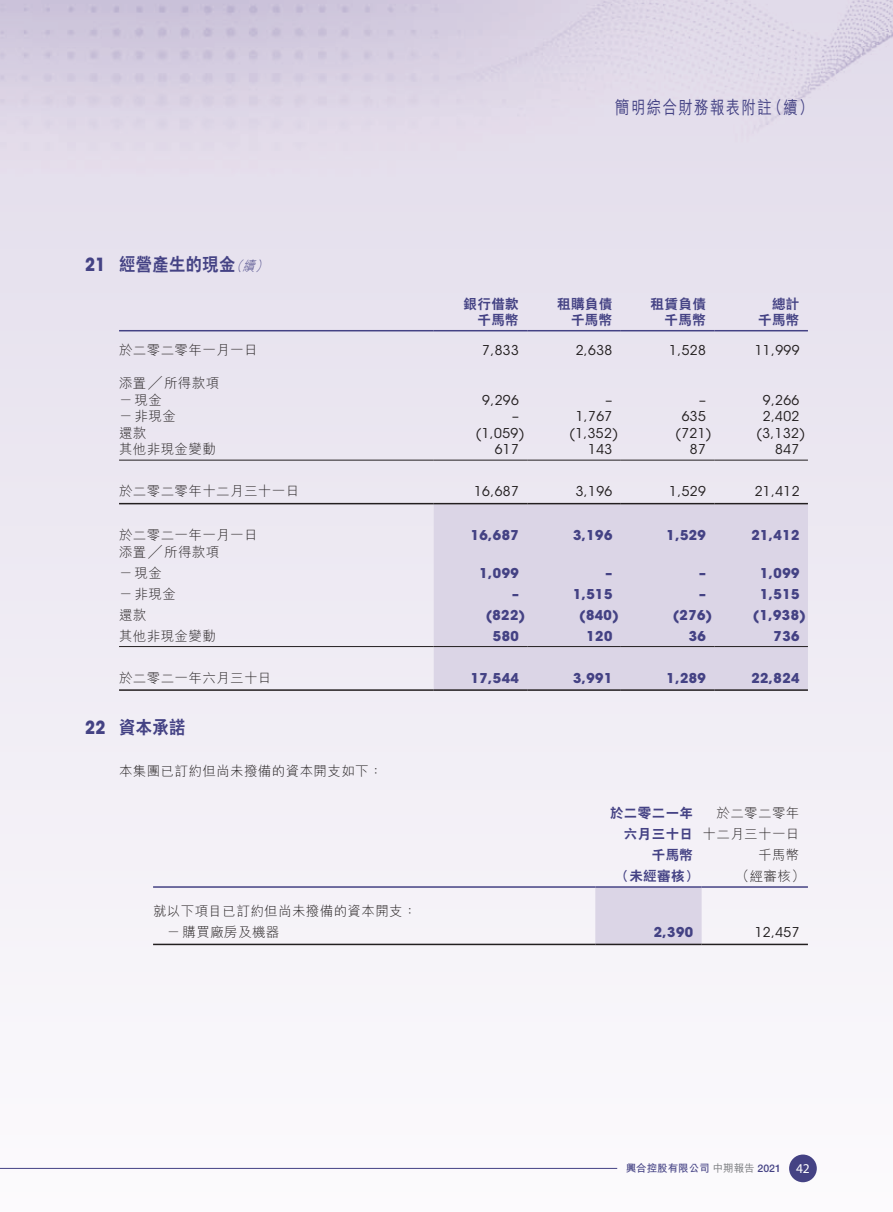
<style>
.page{position:relative;width:893px;height:1212px;background:#fff}
.page>*{position:absolute;margin:0;border:0;box-sizing:border-box;transform-origin:0 0}
.t1{font:800 18px "C Hei 2 HK";letter-spacing:.03em;color:#444284;scale:.9 1}
.t2{font:500 18px "M Hei HK";letter-spacing:.095em;color:#444284;scale:.8 1}
.t3{font:300 13.5px/21px "M Hei HK";letter-spacing:.03em;color:#231f20}
.t4{font:13.5px "ITC Avant Garde Std";letter-spacing:.03em;color:#231f20}
.t5{font:700 13.5px "ITC Avant Garde Std";letter-spacing:.03em;color:#444284}
.t6{font:800 13.5px/21px "C Hei 2 HK";letter-spacing:.03em;color:#444284;text-align:right}
.t7{font:700 10.5px "M Hei HK";color:#444284}
.s1{font-family:"ITC Avant Garde Std";font-weight:700}
.s2{font-family:"M Hei HK";font-weight:300;font-style:italic;font-size:13.5px}
.s3{font-weight:500;color:#76787b}
.s4{font-family:"Helvetica Neue LT Std";font-weight:500}
.s5{font-family:"Myriad Pro";font-weight:400;font-size:13.5px;color:#fff}
</style>
<div class="page">
<div style="left:434px;top:504px;width:374px;height:185px;background:#dbd5e6"></div>
<hr style="left:119px;top:330px;width:315px;height:1px;background:#444284">
<hr style="left:434px;top:330px;width:93px;height:1px;background:#444284">
<hr style="left:527px;top:330px;width:94px;height:1px;background:#444284">
<hr style="left:621px;top:330px;width:93px;height:1px;background:#444284">
<hr style="left:714px;top:330px;width:94px;height:1px;background:#444284">
<hr style="left:119px;top:460px;width:315px;height:1px;background:#231f20">
<hr style="left:434px;top:460px;width:93px;height:1px;background:#231f20">
<hr style="left:527px;top:460px;width:94px;height:1px;background:#231f20">
<hr style="left:621px;top:460px;width:93px;height:1px;background:#231f20">
<hr style="left:714px;top:460px;width:94px;height:1px;background:#231f20">
<hr style="left:119px;top:503px;width:315px;height:1px;background:#231f20">
<hr style="left:434px;top:503px;width:93px;height:1px;background:#231f20">
<hr style="left:527px;top:503px;width:94px;height:1px;background:#231f20">
<hr style="left:621px;top:503px;width:93px;height:1px;background:#231f20">
<hr style="left:714px;top:503px;width:94px;height:1px;background:#231f20">
<hr style="left:119px;top:646px;width:315px;height:1px;background:#231f20">
<hr style="left:434px;top:646px;width:93px;height:1px;background:#231f20">
<hr style="left:527px;top:646px;width:94px;height:1px;background:#231f20">
<hr style="left:621px;top:646px;width:93px;height:1px;background:#231f20">
<hr style="left:714px;top:646px;width:94px;height:1px;background:#231f20">
<hr style="left:119px;top:689px;width:315px;height:2px;background:#231f20">
<hr style="left:434px;top:689px;width:93px;height:2px;background:#231f20">
<hr style="left:527px;top:689px;width:94px;height:2px;background:#231f20">
<hr style="left:621px;top:689px;width:93px;height:2px;background:#231f20">
<hr style="left:714px;top:689px;width:94px;height:2px;background:#231f20">
<div style="left:595px;top:888px;width:107px;height:56px;background:#dbd5e6"></div>
<hr style="left:153px;top:886px;width:442px;height:2px;background:#444284">
<hr style="left:595px;top:886px;width:107px;height:2px;background:#444284">
<hr style="left:702px;top:886px;width:106px;height:2px;background:#444284">
<hr style="left:153px;top:944px;width:442px;height:1px;background:#231f20">
<hr style="left:595px;top:944px;width:107px;height:1px;background:#231f20">
<hr style="left:702px;top:944px;width:106px;height:1px;background:#231f20">
<hr style="left:0;top:1168px;width:617px;height:1px;background:#444284">
<div style="left:789px;top:1154px;width:28px;height:28px;background:#444284;border-radius:50%"></div>
<h1 class="t1" style="left:85px;top:252px;width:208px"><span class="s1">21</span> 經營產生的現金<span class="s2">（續）</span></h1>
<h1 class="t2" style="left:615px;top:94px;width:249px">簡明綜合財務報表附註（續）</h1>
<p class="t6" style="left:463px;top:293px;width:57px">銀行借款</p>
<p class="t6" style="left:557px;top:293px;width:57px">租購負債</p>
<p class="t6" style="left:651px;top:293px;width:57px">租賃負債</p>
<p class="t6" style="left:772px;top:293px;width:29px">總計</p>
<p class="t6" style="left:477px;top:310px;width:43px">千馬幣</p>
<p class="t6" style="left:571px;top:310px;width:43px">千馬幣</p>
<p class="t6" style="left:664px;top:310px;width:43px">千馬幣</p>
<p class="t6" style="left:758px;top:310px;width:43px">千馬幣</p>
<p class="t3" style="left:119px;top:340px;width:140px">於二零二零年一月一日</p>
<p class="t4" style="left:482px;top:342px;width:38px">7,833</p>
<p class="t4" style="left:576px;top:342px;width:38px">2,638</p>
<p class="t4" style="left:669px;top:342px;width:38px">1,528</p>
<p class="t4" style="left:755px;top:342px;width:46px">11,999</p>
<p class="t3" style="left:119px;top:375px;width:102px;line-height:16.5px">添置╱所得款項－現金</p>
<p class="t4" style="left:482px;top:392px;width:38px">9,296</p>
<p class="t4" style="left:606px;top:392px;width:8px">–</p>
<p class="t4" style="left:699px;top:392px;width:8px">–</p>
<p class="t4" style="left:763px;top:392px;width:38px">9,266</p>
<p class="t3" style="left:119px;top:406px;width:58px">－非現金</p>
<p class="t4" style="left:512px;top:408px;width:8px">–</p>
<p class="t4" style="left:576px;top:408px;width:38px">1,767</p>
<p class="t4" style="left:682px;top:408px;width:26px">635</p>
<p class="t4" style="left:763px;top:408px;width:38px">2,402</p>
<p class="t3" style="left:119px;top:422px;width:29px">還款</p>
<p class="t4" style="left:475px;top:425px;width:51px">(1,059)</p>
<p class="t4" style="left:569px;top:425px;width:51px">(1,352)</p>
<p class="t4" style="left:675px;top:425px;width:38px">(721)</p>
<p class="t4" style="left:756px;top:425px;width:51px">(3,132)</p>
<p class="t3" style="left:119px;top:439px;width:98px">其他非現金變動</p>
<p class="t4" style="left:495px;top:441px;width:26px">617</p>
<p class="t4" style="left:588px;top:441px;width:26px">143</p>
<p class="t4" style="left:690px;top:441px;width:17px">87</p>
<p class="t4" style="left:775px;top:441px;width:26px">847</p>
<p class="t3" style="left:119px;top:481px;width:182px">於二零二零年十二月三十一日</p>
<p class="t4" style="left:474px;top:483px;width:46px">16,687</p>
<p class="t4" style="left:576px;top:483px;width:38px">3,196</p>
<p class="t4" style="left:669px;top:483px;width:38px">1,529</p>
<p class="t4" style="left:755px;top:483px;width:46px">21,412</p>
<p class="t3" style="left:119px;top:524px;width:140px">於二零二一年一月一日</p>
<p class="t5" style="left:471px;top:526px;width:50px">16,687</p>
<p class="t5" style="left:573px;top:526px;width:41px">3,196</p>
<p class="t5" style="left:667px;top:526px;width:41px">1,529</p>
<p class="t5" style="left:751px;top:526px;width:50px">21,412</p>
<p class="t3" style="left:119px;top:541px;width:102px">添置╱所得款項－現金</p>
<p class="t5" style="left:479px;top:564px;width:41px">1,099</p>
<p class="t5" style="left:606px;top:564px;width:8px">–</p>
<p class="t5" style="left:699px;top:564px;width:8px">–</p>
<p class="t5" style="left:760px;top:564px;width:41px">1,099</p>
<p class="t3" style="left:119px;top:583px;width:58px">－非現金</p>
<p class="t5" style="left:512px;top:585px;width:8px">–</p>
<p class="t5" style="left:573px;top:585px;width:41px">1,515</p>
<p class="t5" style="left:699px;top:585px;width:8px">–</p>
<p class="t5" style="left:760px;top:585px;width:41px">1,515</p>
<p class="t3" style="left:119px;top:604px;width:29px">還款</p>
<p class="t5" style="left:486px;top:606px;width:41px">(822)</p>
<p class="t5" style="left:579px;top:606px;width:41px">(840)</p>
<p class="t5" style="left:673px;top:606px;width:41px">(276)</p>
<p class="t5" style="left:753px;top:606px;width:54px">(1,938)</p>
<p class="t3" style="left:119px;top:625px;width:98px">其他非現金變動</p>
<p class="t5" style="left:493px;top:627px;width:27px">580</p>
<p class="t5" style="left:586px;top:627px;width:27px">120</p>
<p class="t5" style="left:689px;top:627px;width:19px">36</p>
<p class="t5" style="left:774px;top:627px;width:27px">736</p>
<p class="t3" style="left:119px;top:667px;width:154px">於二零二一年六月三十日</p>
<p class="t5" style="left:471px;top:669px;width:50px">17,544</p>
<p class="t5" style="left:573px;top:669px;width:41px">3,991</p>
<p class="t5" style="left:667px;top:669px;width:41px">1,289</p>
<p class="t5" style="left:751px;top:669px;width:50px">22,824</p>
<h1 class="t1" style="left:85px;top:715px;width:113px"><span class="s1">22</span> 資本承諾</h1>
<p class="t3" style="left:119px;top:760px;width:265px">本集團已訂約但尚未撥備的資本開支如下：</p>
<p class="t6" style="left:610px;top:802px;width:85px">於二零二一年六月三十日</p>
<p class="t3" style="left:703px;top:802px;width:98px;text-align:right">於二零二零年十二月三十一日</p>
<p class="t6" style="left:652px;top:844px;width:43px">千馬幣</p>
<p class="t3" style="left:758px;top:844px;width:43px">千馬幣</p>
<p class="t6" style="left:615px;top:865px;width:85px">（未經審核）</p>
<p class="t3" style="left:736px;top:865px;width:71px">（經審核）</p>
<p class="t3" style="left:167px;top:900px;width:251px;text-indent:-14px">就以下項目已訂約但尚未撥備的資本開支：－購買廠房及機器</p>
<p class="t5" style="left:654px;top:923px;width:41px">2,390</p>
<p class="t4" style="left:755px;top:924px;width:46px">12,457</p>
<p class="t7" style="left:626px;top:1161px;width:186px">興合控股有限公司<span class="s3">中期報告</span> <span class="s4">2021</span> <span class="s5">42</span></p>
</div>
